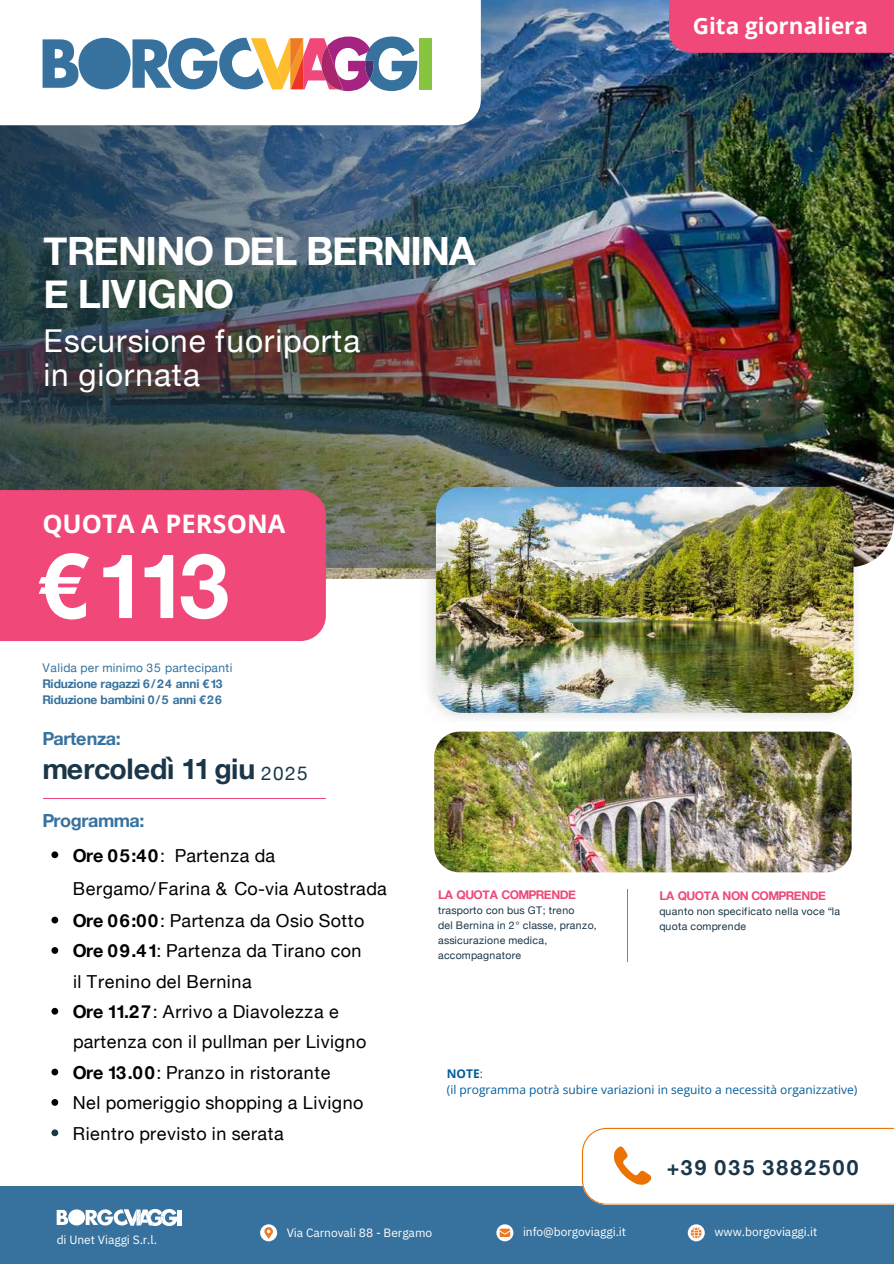
<style>
.page{position:relative;width:894px;height:1264px;background:#fff}
.page>*{position:absolute;margin:0;border:0;box-sizing:border-box;transform-origin:0 0}
.t1{font:700 90px "Helvetica Neue";color:#fff}
.t2{font:700 39px/42.8px "Helvetica Neue";letter-spacing:-.02em;color:#fff}
.t3{font:31.5px/33.8px "Helvetica Neue";letter-spacing:.03em;color:#fff}
.t4{font:700 28.5px "Helvetica Neue";letter-spacing:-.02em;color:#1b3649}
.t5{font:700 25.5px "Open Sans";color:#fff}
.t6{font:700 22.5px "Open Sans";color:#fff}
.t7{font:700 21px "Helvetica Neue";letter-spacing:.115em;color:#1b3649}
.t8{font:18.9px "Helvetica Neue";color:#1b3649}
.t9{font:18px/30.3px "Helvetica Neue";letter-spacing:.03em;color:#000}
.t10{font:700 18px "Helvetica Neue";letter-spacing:-.015em;color:#37729e}
.t11{font:12px "IBM Plex Sans";letter-spacing:-.005em;color:#fff}
.t12{font:12px/16px "Open Sans";color:#035d9b}
.t13{font:700 12px/16px "Helvetica Neue";letter-spacing:-.02em;color:#37729e}
.t14{font:700 12px "Helvetica Neue";letter-spacing:-.04em;color:#ef4879}
.t15{font:12px "Helvetica Neue";letter-spacing:.03em;color:#37729e}
.t16{font:10.5px/14.9px "Helvetica Neue";letter-spacing:.03em;color:#1b3649}
.s1{font-weight:700;color:#37729e}
.s2{font-weight:700}
</style>
<div class="page">
<div style="left:0;top:1186px;width:893px;height:77px;background:#37729e"></div>
<svg style="left:51px;top:851px;width:7px;height:7px"></svg>
<svg style="left:51px;top:916px;width:7px;height:7px"></svg>
<svg style="left:51px;top:947px;width:7px;height:6px"></svg>
<svg style="left:51px;top:1007px;width:7px;height:7px"></svg>
<svg style="left:51px;top:1068px;width:7px;height:7px"></svg>
<svg style="left:51px;top:1099px;width:7px;height:6px"></svg>
<svg style="left:51px;top:1129px;width:7px;height:7px"></svg>
<img style="left:326px;top:0;width:567px;height:579px">
<div style="left:668px;top:0;width:225px;height:53px;background:#ef4879"></div>
<img style="left:0;top:1px;width:729px;height:567px">
<img style="left:420px;top:475px;width:442px;height:243px">
<img style="left:436px;top:487px;width:417px;height:226px">
<div style="left:0;top:490px;width:326px;height:151px;background:#ef4879"></div>
<img style="left:849px;top:524px;width:44px;height:87px">
<img style="left:434px;top:732px;width:417px;height:140px">
<hr style="left:43px;top:798px;width:283px;height:1px;background:#000">
<hr style="left:627px;top:889px;width:1px;height:108px;background:#000">
<div style="left:622px;top:962px;width:11px;height:35px;background:#fff"></div>
<div style="left:581px;top:1128px;width:312px;height:77px;background:#fff"></div>
<svg style="left:614px;top:1146px;width:37px;height:39px"></svg>
<svg style="left:56px;top:1209px;width:126px;height:17px"></svg>
<svg style="left:260px;top:1224px;width:18px;height:18px"></svg>
<svg style="left:496px;top:1224px;width:18px;height:18px"></svg>
<svg style="left:687px;top:1224px;width:18px;height:18px"></svg>
<h2 class="t2" style="left:43px;top:231px;width:433px">TRENINO DEL BERNINA<br>E LIVIGNO</h2>
<h3 class="t3" style="left:43px;top:325px;width:318px">Escursione fuoriporta in giornata</h3>
<h3 class="t5" style="left:42px;top:505px;width:244px">QUOTA A PERSONA</h3>
<h1 class="t1" style="left:37px;top:515px;width:193px">€113</h1>
<p class="t6" style="left:692px;top:10px;width:177px">Gita giornaliera</p>
<p class="t15" style="left:42px;top:659px;width:191px">Valida per minimo 35 partecipanti</p>
<p class="t13" style="left:42px;top:675px;width:181px">Riduzione ragazzi 6/24 anni €13<br>Riduzione bambini 0/5 anni €26</p>
<p class="t10" style="left:42px;top:724px;width:80px">Partenza:</p>
<h3 class="t4" style="left:42px;top:746px;width:214px">mercoledì 11 giu</h3>
<p class="t9" style="left:73px;top:804px;width:315px;line-height:34.3px;text-indent:-30px"><span class="s1">Programma:<br></span><span class="s2">Ore 05:40</span>: Partenza da<br>Bergamo/Farina &amp; Co-via Autostrada</p>
<p class="t9" style="left:73px;top:906px;width:295px"><span class="s2">Ore 06:00</span>: Partenza da Osio Sotto<br><span class="s2">Ore 09.41</span>: Partenza da Tirano con il Trenino del Bernina<br><span class="s2">Ore 11.27</span>: Arrivo a Diavolezza e partenza con il pullman per Livigno<br><span class="s2">Ore 13.00</span>: Pranzo in ristorante<br>Nel pomeriggio shopping a Livigno<br>Rientro previsto in serata</p>
<p class="t8" style="left:261px;top:759px;width:48px">2025</p>
<p class="t14" style="left:438px;top:885px;width:139px">LA QUOTA COMPRENDE</p>
<p class="t16" style="left:438px;top:903px;width:160px">trasporto con bus GT; treno<br>del Bernina in 2° classe, pranzo, assicurazione medica, accompagnatore</p>
<p class="t14" style="left:659px;top:886px;width:168px">LA QUOTA NON COMPRENDE</p>
<p class="t16" style="left:659px;top:904px;width:182px">quanto non specificato nella voce “la quota comprende</p>
<p class="t12" style="left:446px;top:1064px;width:412px"><span class="s2">NOTE</span>:<br>(il programma potrà subire variazioni in seguito a necessità organizzative)</p>
<p class="t7" style="left:666px;top:1151px;width:193px">+39 035 3882500</p>
<p class="t11" style="left:57px;top:1230px;width:102px">di Unet Viaggi S.r.l.</p>
<p class="t11" style="left:286px;top:1223px;width:147px">Via Carnovali 88 - Bergamo</p>
<p class="t11" style="left:523px;top:1222px;width:105px">info@borgoviaggi.it</p>
<p class="t11" style="left:714px;top:1222px;width:104px">www.borgoviaggi.it</p>
</div>
